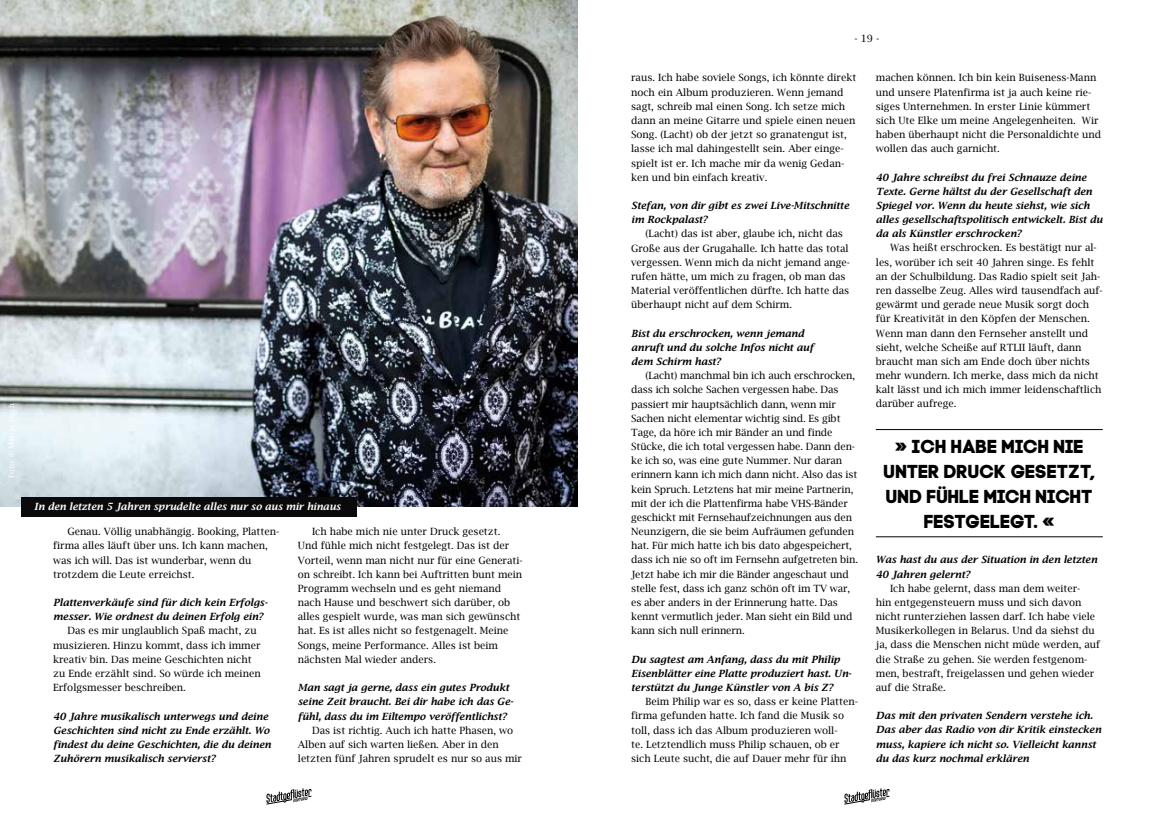
<style>
.page{position:relative;width:1156px;height:833px;background:#fff}
.page>*{position:absolute;margin:0;border:0;box-sizing:border-box;transform-origin:0 0}
.t1{font:18.75px/25px "Code Pro Bold";color:#000;text-align:center}
.t2{font:10px/14.1px "Lucida Bright";color:#000}
.t3{font:italic 600 10px/14.1px "Lucida Bright";color:#000}
.t4{font:italic 600 10px "Lucida Bright";color:#fff}
</style>
<div class="page">
<svg style="left:266px;top:788px;width:45px;height:16px"></svg>
<svg style="left:844px;top:788px;width:45px;height:16px"></svg>
<hr style="left:875px;top:429px;width:227px;height:1px;background:#000">
<hr style="left:875px;top:536px;width:227px;height:1px;background:#000">
<img style="left:0;top:0;width:578px;height:507px">
<div style="left:21px;top:497px;width:336px;height:20px;background:#0a0a0a"></div>
<p class="t4" style="left:34px;top:500px;width:308px">In den letzten 5 Jahren sprudelte alles nur so aus mir hinaus</p>
<p class="t2" style="left:53px;top:524px;width:228px;text-indent:14px">Genau. Völlig unabhängig. Booking, Platten&shy;firma alles läuft über uns. Ich kann machen, was ich will. Das ist wunderbar, wenn du trotzdem die Leute erreichst.</p>
<p class="t3" style="left:53px;top:595px;width:216px">Plattenverkäufe sind für dich kein Erfolgs&shy;messer. Wie ordnest du deinen Erfolg ein?</p>
<p class="t2" style="left:53px;top:624px;width:209px;text-indent:14px">Das es mir unglaublich Spaß macht, zu musizieren. Hinzu kommt, dass ich immer kreativ bin. Das meine Geschichten nicht zu Ende erzählt sind. So würde ich meinen Erfolgsmesser beschreiben.</p>
<p class="t3" style="left:53px;top:709px;width:219px">40 Jahre musikalisch unterwegs und deine Geschichten sind nicht zu Ende erzählt. Wo findest du deine Geschichten, die du deinen Zuhörern musikalisch servierst?</p>
<p class="t2" style="left:298px;top:524px;width:226px;text-indent:14px">Ich habe mich nie unter Druck gesetzt.<br>Und fühle mich nicht festgelegt. Das ist der Vorteil, wenn man nicht nur für eine Generati&shy;on schreibt. Ich kann bei Auftritten bunt mein Programm wechseln und es geht niemand nach Hause und beschwert sich darüber, ob alles gespielt wurde, was man sich gewünscht hat. Es ist alles nicht so festgenagelt. Meine Songs, meine Performance. Alles ist beim nächsten Mal wieder anders.</p>
<p class="t3" style="left:298px;top:680px;width:217px">Man sagt ja gerne, dass ein gutes Produkt seine Zeit braucht. Bei dir habe ich das Ge&shy;fühl, dass du im Eiltempo veröffentlichst?</p>
<p class="t2" style="left:298px;top:723px;width:225px;text-indent:14px">Das ist richtig. Auch ich hatte Phasen, wo<br>Alben auf sich warten ließen. Aber in den letzten fünf Jahren sprudelt es nur so aus mir</p>
<p class="t2" style="left:854px;top:31px;width:26px">- 19 -</p>
<p class="t2" style="left:631px;top:71px;width:226px">raus. Ich habe soviele Songs, ich könnte direkt noch ein Album produzieren. Wenn jemand sagt, schreib mal einen Song. Ich setze mich dann an meine Gitarre und spiele einen neuen Song. (Lacht) ob der jetzt so granatengut ist, lasse ich mal dahingestellt sein. Aber einge&shy;spielt ist er. Ich mache mir da wenig Gedan&shy;ken und bin einfach kreativ.</p>
<p class="t3" style="left:631px;top:198px;width:219px">Stefan, von dir gibt es zwei Live-Mitschnitte im Rockpalast?</p>
<p class="t2" style="left:631px;top:227px;width:220px;text-indent:14px">(Lacht) das ist aber, glaube ich, nicht das Große aus der Grugahalle. Ich hatte das total vergessen. Wenn mich da nicht jemand ange&shy;rufen hätte, um mich zu fragen, ob man das Material veröffentlichen dürfte. Ich hatte das überhaupt nicht auf dem Schirm.</p>
<p class="t3" style="left:631px;top:326px;width:184px">Bist du erschrocken, wenn jemand anruft und du solche Infos nicht auf dem Schirm hast?</p>
<p class="t2" style="left:631px;top:368px;width:228px;text-indent:14px">(Lacht) manchmal bin ich auch erschrocken, dass ich solche Sachen vergessen habe. Das passiert mir hauptsächlich dann, wenn mir Sachen nicht elementar wichtig sind. Es gibt Tage, da höre ich mir Bänder an und finde Stücke, die ich total vergessen habe. Dann den&shy;ke ich so, was eine gute Nummer. Nur daran erinnern kann ich mich dann nicht. Also das ist kein Spruch. Letztens hat mir meine Partnerin, mit der ich die Plattenfirma habe VHS-Bänder geschickt mit Fernsehaufzeichnungen aus den Neunzigern, die sie beim Aufräumen gefunden hat. Für mich hatte ich bis dato abgespeichert, dass ich nie so oft im Fernsehn aufgetreten bin.<br>Jetzt habe ich mir die Bänder angeschaut und stelle fest, dass ich ganz schön oft im TV war, es aber anders in der Erinnerung hatte. Das kennt vermutlich jeder. Man sieht ein Bild und kann sich null erinnern.</p>
<p class="t3" style="left:631px;top:652px;width:222px">Du sagtest am Anfang, dass du mit Philip<br>Eisenblätter eine Platte produziert hast. Un&shy;terstützt du Junge Künstler von A bis Z?</p>
<p class="t2" style="left:631px;top:694px;width:228px;text-indent:14px">Beim Philip war es so, dass er keine Platten&shy;firma gefunden hatte. Ich fand die Musik so toll, dass ich das Album produzieren woll-<br>te. Letztendlich muss Philip schauen, ob er sich Leute sucht, die auf Dauer mehr für ihn</p>
<p class="t2" style="left:875px;top:71px;width:227px">machen können. Ich bin kein Buiseness-Mann und unsere Platenfirma ist ja auch keine rie&shy;siges Unternehmen. In erster Linie kümmert sich Ute Elke um meine Angelegenheiten. Wir haben überhaupt nicht die Personaldichte und wollen das auch garnicht.</p>
<p class="t3" style="left:875px;top:170px;width:228px">40 Jahre schreibst du frei Schnauze deine Texte. Gerne hältst du der Gesellschaft den Spiegel vor. Wenn du heute siehst, wie sich alles gesellschaftspolitisch entwickelt. Bist du da als Künstler erschrocken?</p>
<p class="t2" style="left:875px;top:241px;width:228px;text-indent:14px">Was heißt erschrocken. Es bestätigt nur al&shy;les, worüber ich seit 40 Jahren singe. Es fehlt an der Schulbildung. Das Radio spielt seit Jah&shy;ren dasselbe Zeug. Alles wird tausendfach auf&shy;gewärmt und gerade neue Musik sorgt doch für Kreativität in den Köpfen der Menschen.<br>Wenn man dann den Fernseher anstellt und sieht, welche Scheiße auf RTLII läuft, dann braucht man sich am Ende doch über nichts mehr wundern. Ich merke, dass mich da nicht kalt lässt und ich mich immer leidenschaftlich darüber aufrege.</p>
<h1 class="t1" style="left:884px;top:433px;width:213px">» ICH HABE MICH NIE<br>UNTER DRUCK GESETZT,<br>UND FÜHLE MICH NICHT<br>FESTGELEGT. «</h1>
<p class="t3" style="left:875px;top:552px;width:223px">Was hast du aus der Situation in den letzten<br>40 Jahren gelernt?</p>
<p class="t2" style="left:875px;top:581px;width:226px;text-indent:14px">Ich habe gelernt, dass man dem weiter-<br>hin entgegensteuern muss und sich davon nicht runterziehen lassen darf. Ich habe viele Musikerkollegen in Belarus. Und da siehst du ja, dass die Menschen nicht müde werden, auf die Straße zu gehen. Sie werden festgenom&shy;men, bestraft, freigelassen und gehen wieder auf die Straße.</p>
<p class="t3" style="left:875px;top:708px;width:227px">Das mit den privaten Sendern verstehe ich.<br>Das aber das Radio von dir Kritik einstecken muss, kapiere ich nicht so. Vielleicht kannst du das kurz nochmal erklären</p>
</div>
